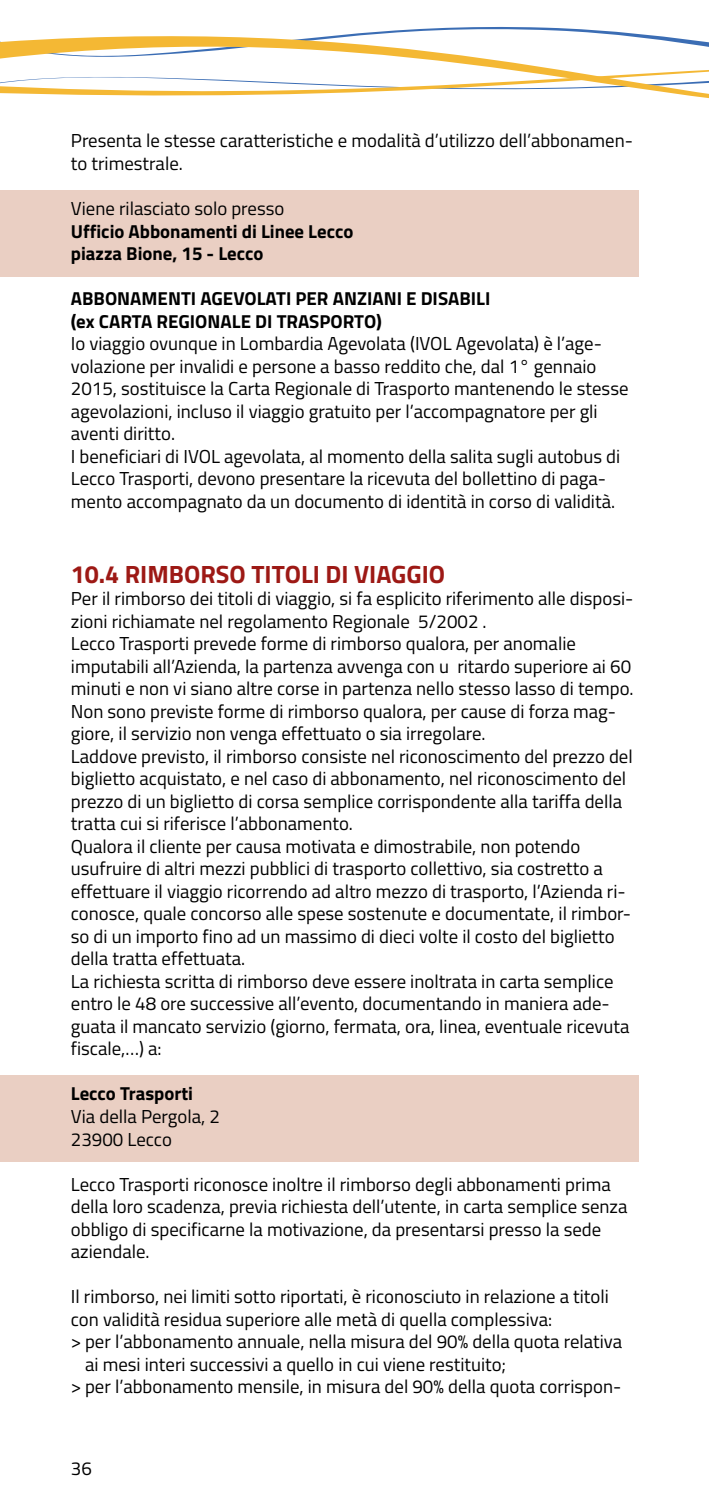
<style>
.page{position:relative;width:709px;height:1489px;background:#fff}
.page>*{position:absolute;margin:0;border:0;box-sizing:border-box;transform-origin:0 0}
.t1{font:700 25px "Titillium Web";color:#9d1915}
.t2{font:18.75px/22.5px "Titillium Web";color:#000}
.t3{font:700 18.75px/22.5px "Titillium Web";color:#000}
</style>
<div class="page">
<svg style="left:0;top:27px;width:709px;height:20px"></svg>
<svg style="left:0;top:47px;width:709px;height:52px"></svg>
<div style="left:0;top:190px;width:638px;height:86px;background:#eacfc3"></div>
<div style="left:0;top:1074px;width:638px;height:87px;background:#eacfc3"></div>
<p class="t2" style="left:71px;top:129px;width:563px">Presenta le stesse caratteristiche e modalità d’utilizzo dell’abbonamen&shy;to trimestrale.</p>
<p class="t2" style="left:71px;top:196px;width:215px">Viene rilasciato solo presso</p>
<p class="t3" style="left:71px;top:219px;width:284px">Ufficio Abbonamenti di Linee Lecco piazza Bione, 15 - Lecco</p>
<p class="t3" style="left:71px;top:286px;width:421px">ABBONAMENTI AGEVOLATI PER ANZIANI E DISABILI (ex CARTA REGIONALE DI TRASPORTO)</p>
<p class="t2" style="left:71px;top:331px;width:559px">Io viaggio ovunque in Lombardia Agevolata (IVOL Agevolata) è l’age&shy;volazione per invalidi e persone a basso reddito che, dal 1° gennaio 2015, sostituisce la Carta Regionale di Trasporto mantenendo le stesse agevolazioni, incluso il viaggio gratuito per l’accompagnatore per gli aventi diritto.<br>I beneficiari di IVOL agevolata, al momento della salita sugli autobus di Lecco Trasporti, devono presentare la ricevuta del bollettino di paga&shy;mento accompagnato da un documento di identità in corso di validità.</p>
<h1 class="t1" style="left:71px;top:555px;width:376px">10.4 RIMBORSO TITOLI DI VIAGGIO</h1>
<p class="t2" style="left:71px;top:586px;width:564px">Per il rimborso dei titoli di viaggio, si fa esplicito riferimento alle disposi&shy;zioni richiamate nel regolamento Regionale 5/2002 .<br>Lecco Trasporti prevede forme di rimborso qualora, per anomalie imputabili all’Azienda, la partenza avvenga con u ritardo superiore ai 60 minuti e non vi siano altre corse in partenza nello stesso lasso di tempo.<br>Non sono previste forme di rimborso qualora, per cause di forza mag&shy;giore, il servizio non venga effettuato o sia irregolare.<br>Laddove previsto, il rimborso consiste nel riconoscimento del prezzo del biglietto acquistato, e nel caso di abbonamento, nel riconoscimento del prezzo di un biglietto di corsa semplice corrispondente alla tariffa della tratta cui si riferisce l’abbonamento.<br>Qualora il cliente per causa motivata e dimostrabile, non potendo usufruire di altri mezzi pubblici di trasporto collettivo, sia costretto a effettuare il viaggio ricorrendo ad altro mezzo di trasporto, l’Azienda ri&shy;conosce, quale concorso alle spese sostenute e documentate, il rimbor&shy;so di un importo fino ad un massimo di dieci volte il costo del biglietto della tratta effettuata.<br>La richiesta scritta di rimborso deve essere inoltrata in carta semplice entro le 48 ore successive all’evento, documentando in maniera ade&shy;guata il mancato servizio (giorno, fermata, ora, linea, eventuale ricevuta fiscale,…) a:</p>
<p class="t3" style="left:71px;top:1081px;width:124px">Lecco Trasporti</p>
<p class="t2" style="left:71px;top:1104px;width:151px">Via della Pergola, 2<br>23900 Lecco</p>
<p class="t2" style="left:71px;top:1171px;width:558px">Lecco Trasporti riconosce inoltre il rimborso degli abbonamenti prima della loro scadenza, previa richiesta dell’utente, in carta semplice senza obbligo di specificarne la motivazione, da presentarsi presso la sede aziendale.</p>
<p class="t2" style="left:71px;top:1284px;width:539px">Il rimborso, nei limiti sotto riportati, è riconosciuto in relazione a titoli</p>
<p class="t2" style="left:71px;top:1306px;width:483px">con validità residua superiore alle metà di quella complessiva:</p>
<p class="t2" style="left:71px;top:1329px;width:553px">&gt; per l’abbonamento annuale, nella misura del 90% della quota relativa</p>
<p class="t2" style="left:85px;top:1351px;width:423px">ai mesi interi successivi a quello in cui viene restituito;</p>
<p class="t2" style="left:71px;top:1374px;width:552px">&gt; per l’abbonamento mensile, in misura del 90% della quota corrispon-</p>
<p class="t2" style="left:71px;top:1455px;width:22px">36</p>
</div>
